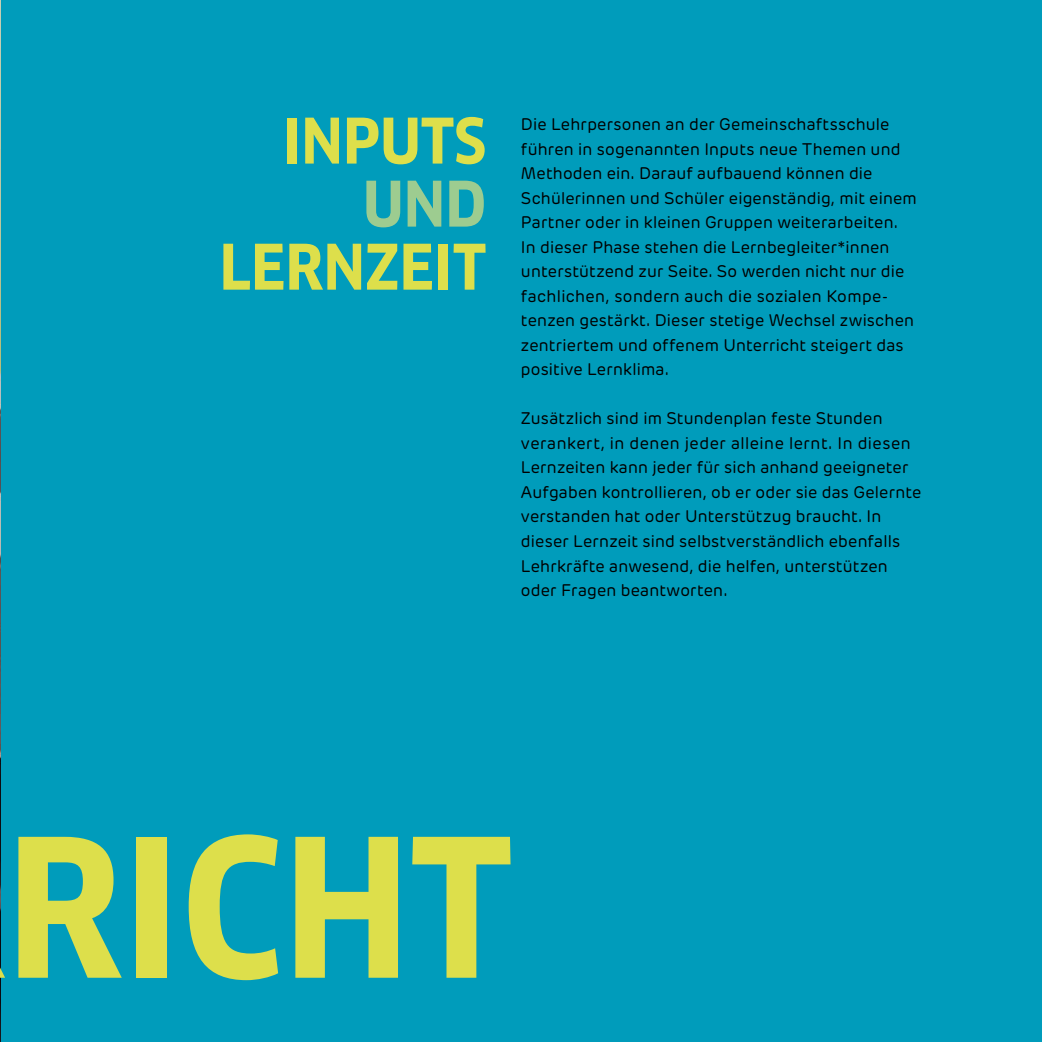
<style>
.page{position:relative;width:1042px;height:1042px;background:#009cbb}
.page>*{position:absolute;margin:0;border:0;box-sizing:border-box;transform-origin:0 0}
.t1{font:700 187.78px "Clan OT Narr";color:#dddf4b}
.t2{font:700 61.25px "Clan OT Narr";color:#dddf4b}
.t3{font:700 61.25px "Clan OT Narr";color:#9dcc90}
.t4{font:16.62px/24.5px "New Rubrik";letter-spacing:.01em;color:#000}
</style>
<div class="page">
<img style="left:0;top:0;width:1px;height:1042px">
<h2 class="t2" style="left:282px;top:106px;width:205px">INPUTS</h2>
<h2 class="t3" style="left:363px;top:169px;width:125px">UND</h2>
<h2 class="t2" style="left:219px;top:232px;width:268px">LERNZEIT</h2>
<p class="t4" style="left:521px;top:112px;width:397px">Die Lehrpersonen an der Gemeinschaftsschule führen in sogenannten Inputs neue Themen und Methoden ein. Darauf aufbauend können die Schülerinnen und Schüler eigenständig, mit einem Partner oder in kleinen Gruppen weiterarbeiten.<br>In dieser Phase stehen die Lernbegleiter*innen unterstützend zur Seite. So werden nicht nur die fachlichen, sondern auch die sozialen Kompe&shy;tenzen gestärkt. Dieser stetige Wechsel zwischen zentriertem und offenem Unterricht steigert das positive Lernklima.</p>
<p class="t4" style="left:521px;top:406px;width:402px">Zusätzlich sind im Stundenplan feste Stunden verankert, in denen jeder alleine lernt. In diesen Lernzeiten kann jeder für sich anhand geeigneter Aufgaben kontrollieren, ob er oder sie das Gelernte verstanden hat oder Unterstützug braucht. In dieser Lernzeit sind selbstverständlich ebenfalls Lehrkräfte anwesend, die helfen, unterstützen oder Fragen beantworten.</p>
<h1 class="t1" style="left:6px;top:800px;width:508px">RICHT</h1>
</div>
